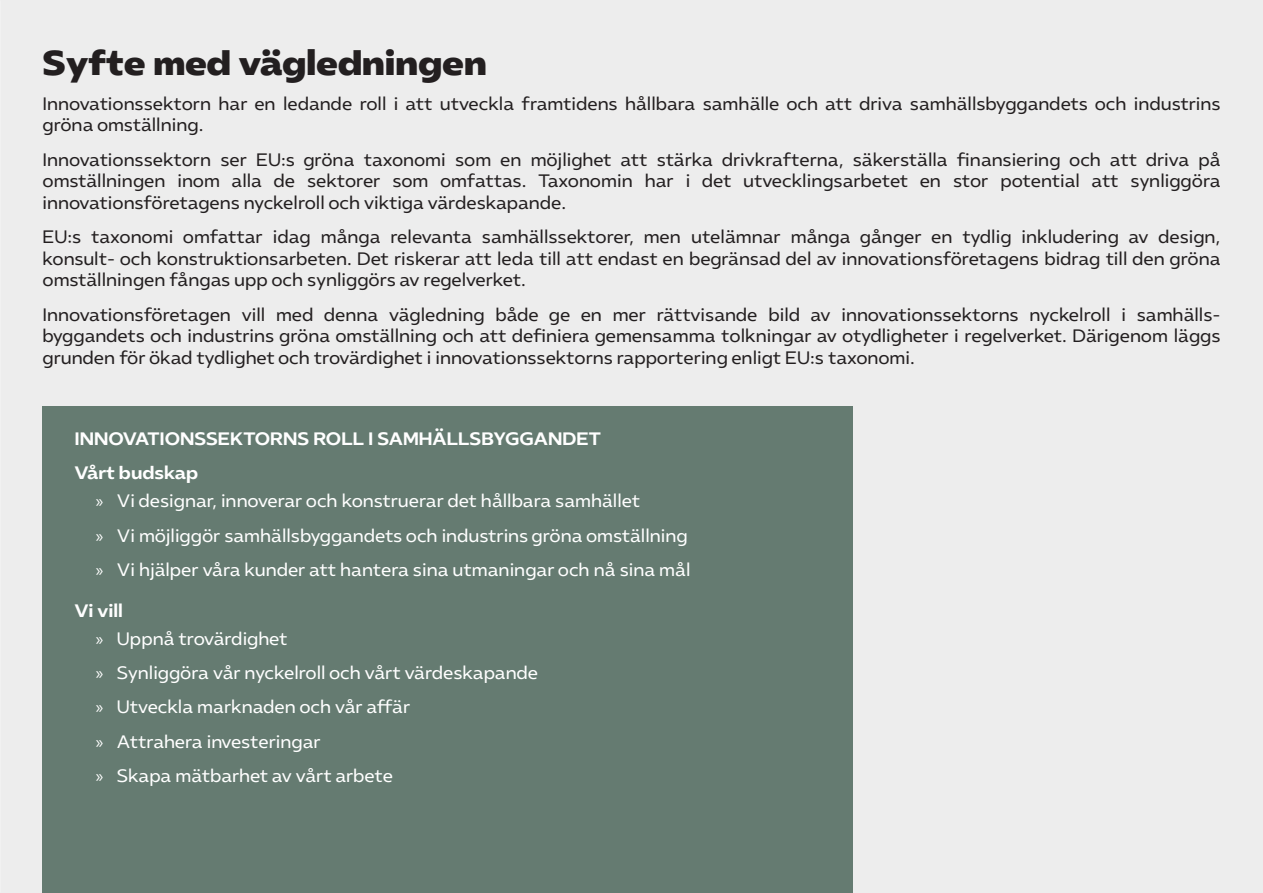
<style>
.page{position:relative;width:1263px;height:893px;background:#ededed}
.page>*{position:absolute;margin:0;border:0;box-sizing:border-box;transform-origin:0 0}
.Rubrik{font:34.5px "Almega Sans Display";color:#231f20}
.Brödtext{font:18px/21.6px "Almega Sans";color:#231f20;text-align:justify}
.t1{font:18px "Almega Sans";color:#fff}
.RUBRIK_inforuta{font:700 18px "Almega Sans";color:#fff}
.s1{font-family:"Myriad Pro"}
</style>
<div class="page">
<div style="left:43px;top:406px;width:810px;height:487px;background:#657b71"></div>
<p class="Rubrik" style="left:43px;top:39px;width:446px">Syfte med vägledningen</p>
<p class="Brödtext" style="left:43px;top:92px;width:1179px">Innovationssektorn har en ledande roll i att utveckla framtidens hållbara samhälle och att driva samhällsbyggandets och industrins gröna omställning.</p>
<p class="Brödtext" style="left:43px;top:148px;width:1179px">Innovationssektorn ser EU:s gröna taxonomi som en möjlighet att stärka drivkrafterna, säkerställa finansiering och att driva på omställningen inom alla de sektorer som omfattas. Taxonomin har i det utvecklingsarbetet en stor potential att synliggöra innovationsföretagens nyckelroll och viktiga värdeskapande.</p>
<p class="Brödtext" style="left:43px;top:226px;width:1179px">EU:s taxonomi omfattar idag många relevanta samhällssektorer, men utelämnar många gånger en tydlig inkludering av design, konsult- och konstruktionsarbeten. Det riskerar att leda till att endast en begränsad del av innovationsföretagens bidrag till den gröna omställningen fångas upp och synliggörs av regelverket.</p>
<p class="Brödtext" style="left:43px;top:304px;width:1179px">Innovationsföretagen vill med denna vägledning både ge en mer rättvisande bild av innovationssektorns nyckelroll i samhälls&shy;byggandets och industrins gröna omställning och att definiera gemensamma tolkningar av otydligheter i regelverket. Därigenom läggs grunden för ökad tydlighet och trovärdighet i innovationssektorns rapportering enligt EU:s taxonomi.</p>
<p class="RUBRIK_inforuta" style="left:74px;top:426px;width:528px">INNOVATIONSSEKTORNS ROLL I SAMHÄLLSBYGGANDET</p>
<p class="RUBRIK_inforuta" style="left:74px;top:461px;width:125px">Vårt budskap</p>
<p class="t1" style="left:96px;top:489px;width:546px"><span class="s1">»</span> Vi designar, innoverar och konstruerar det hållbara samhället</p>
<p class="t1" style="left:96px;top:523px;width:593px"><span class="s1">»</span> Vi möjliggör samhällsbyggandets och industrins gröna omställning</p>
<p class="t1" style="left:96px;top:558px;width:596px"><span class="s1">»</span> Vi hjälper våra kunder att hantera sina utmaningar och nå sina mål</p>
<p class="RUBRIK_inforuta" style="left:74px;top:598px;width:50px">Vi vill</p>
<p class="t1" style="left:96px;top:626px;width:193px"><span class="s1">»</span> Uppnå trovärdighet</p>
<p class="t1" style="left:96px;top:661px;width:444px"><span class="s1">»</span> Synliggöra vår nyckelroll och vårt värdeskapande</p>
<p class="t1" style="left:96px;top:695px;width:316px"><span class="s1">»</span> Utveckla marknaden och vår affär</p>
<p class="t1" style="left:96px;top:729px;width:226px"><span class="s1">»</span> Attrahera investeringar</p>
<p class="t1" style="left:96px;top:764px;width:299px"><span class="s1">»</span> Skapa mätbarhet av vårt arbete</p>
</div>
